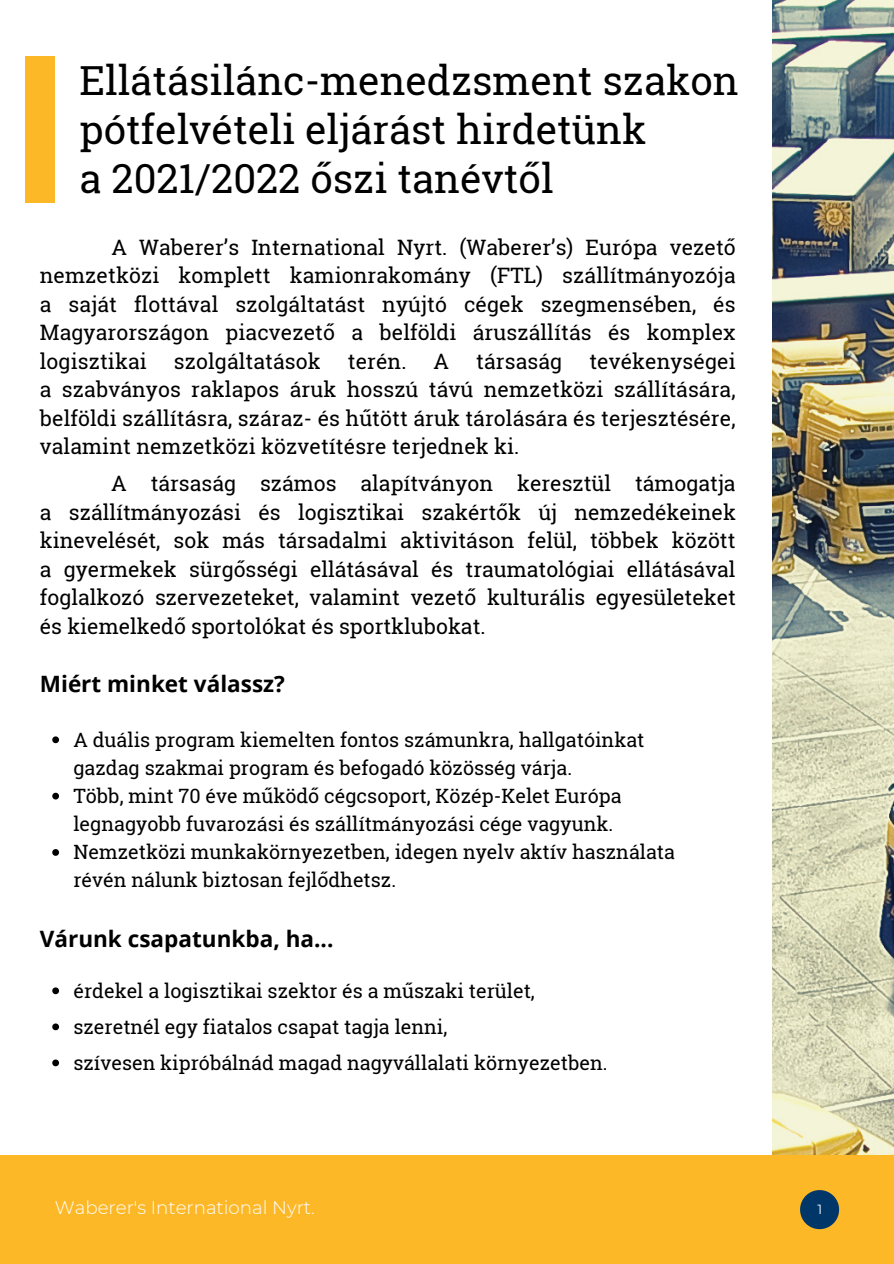
<style>
.page{position:relative;width:894px;height:1264px;background:#fff}
.page>*{position:absolute;margin:0;border:0;box-sizing:border-box;transform-origin:0 0}
.t1{font:40.05px/48.6px "Roboto Slab";color:#000}
.t2{font:700 22.5px "Open Sans";color:#000}
.t3{font:21.3px/28.5px "Roboto Slab";letter-spacing:.005em;color:#000;text-align:justify}
.t4{font:19.8px/28.2px "Roboto Slab";color:#000}
.t5{font:300 18.15px "Montserrat";color:#fff}
.t6{font:13.2px "Montserrat";color:#fff}
</style>
<div class="page">
<img style="left:772px;top:0;width:121px;height:1155px">
<div style="left:0;top:1155px;width:893px;height:108px;background:#fdb827"></div>
<svg style="left:800px;top:1190px;width:38px;height:39px"></svg>
<div style="left:25px;top:56px;width:30px;height:147px;background:#fdb827"></div>
<svg style="left:52px;top:987px;width:7px;height:7px"></svg>
<svg style="left:52px;top:1023px;width:7px;height:7px"></svg>
<svg style="left:52px;top:1059px;width:7px;height:7px"></svg>
<svg style="left:52px;top:736px;width:7px;height:7px"></svg>
<svg style="left:52px;top:792px;width:7px;height:7px"></svg>
<svg style="left:52px;top:849px;width:7px;height:6px"></svg>
<p class="t1" style="left:79px;top:55px;width:660px">Ellátásilánc-menedzsment szakon pótfelvételi eljárást hirdetünk</p>
<p class="t1" style="left:79px;top:153px;width:475px">a 2021/2022 őszi tanévtől</p>
<p class="t3" style="left:40px;top:232px;width:697px;text-indent:72px">A Waberer’s International Nyrt. (Waberer’s) Európa vezető nemzetközi komplett kamionrakomány (FTL) szállítmányozója a saját flottával szolgáltatást nyújtó cégek szegmensében, és Magyarországon piacvezető a belföldi áruszállítás és komplex logisztikai</p>
<p class="t3" style="left:40px;top:346px;width:697px;text-indent:549px">tevékenységei a szabványos raklapos áruk hosszú távú nemzetközi szállítására, belföldi szállításra, száraz- és hűtött áruk tárolására és terjesztésére, valamint nemzetközi közvetítésre terjednek ki.</p>
<p class="t3" style="left:40px;top:468px;width:697px;text-indent:71px">A társaság számos alapítványon keresztül támogatja a szállítmányozási és logisztikai szakértők új nemzedékeinek kinevelését, sok más társadalmi aktivitáson felül, többek között a gyermekek sürgősségi ellátásával és traumatológiai ellátásával foglalkozó szervezeteket, valamint vezető kulturális egyesületeket és kiemelkedő sportolókat és sportklubokat.</p>
<p class="t3" style="left:174px;top:346px;width:148px">szolgáltatások</p>
<p class="t3" style="left:348px;top:346px;width:60px">terén.</p>
<p class="t3" style="left:433px;top:346px;width:17px">A</p>
<p class="t3" style="left:476px;top:346px;width:87px">társaság</p>
<p class="t2" style="left:40px;top:668px;width:246px">Miért minket válassz?</p>
<p class="t4" style="left:73px;top:724px;width:572px">A duális program kiemelten fontos számunkra, hallgatóinkat gazdag szakmai program és befogadó közösség várja.</p>
<p class="t4" style="left:73px;top:781px;width:549px">Több, mint 70 éve működő cégcsoport, Közép-Kelet Európa legnagyobb fuvarozási és szállítmányozási cége vagyunk.</p>
<p class="t4" style="left:73px;top:837px;width:603px">Nemzetközi munkakörnyezetben, idegen nyelv aktív használata révén nálunk biztosan fejlődhetsz.</p>
<p class="t2" style="left:40px;top:923px;width:295px">Várunk csapatunkba, ha...</p>
<p class="t4" style="left:73px;top:975px;width:462px">érdekel a logisztikai szektor és a műszaki terület,</p>
<p class="t4" style="left:73px;top:1011px;width:375px">szeretnél egy fiatalos csapat tagja lenni,</p>
<p class="t4" style="left:73px;top:1047px;width:535px">szívesen kipróbálnád magad nagyvállalati környezetben.</p>
<p class="t5" style="left:55px;top:1196px;width:261px">Waberer's International Nyrt.</p>
<p class="t6" style="left:817px;top:1200px;width:6px">1</p>
</div>
